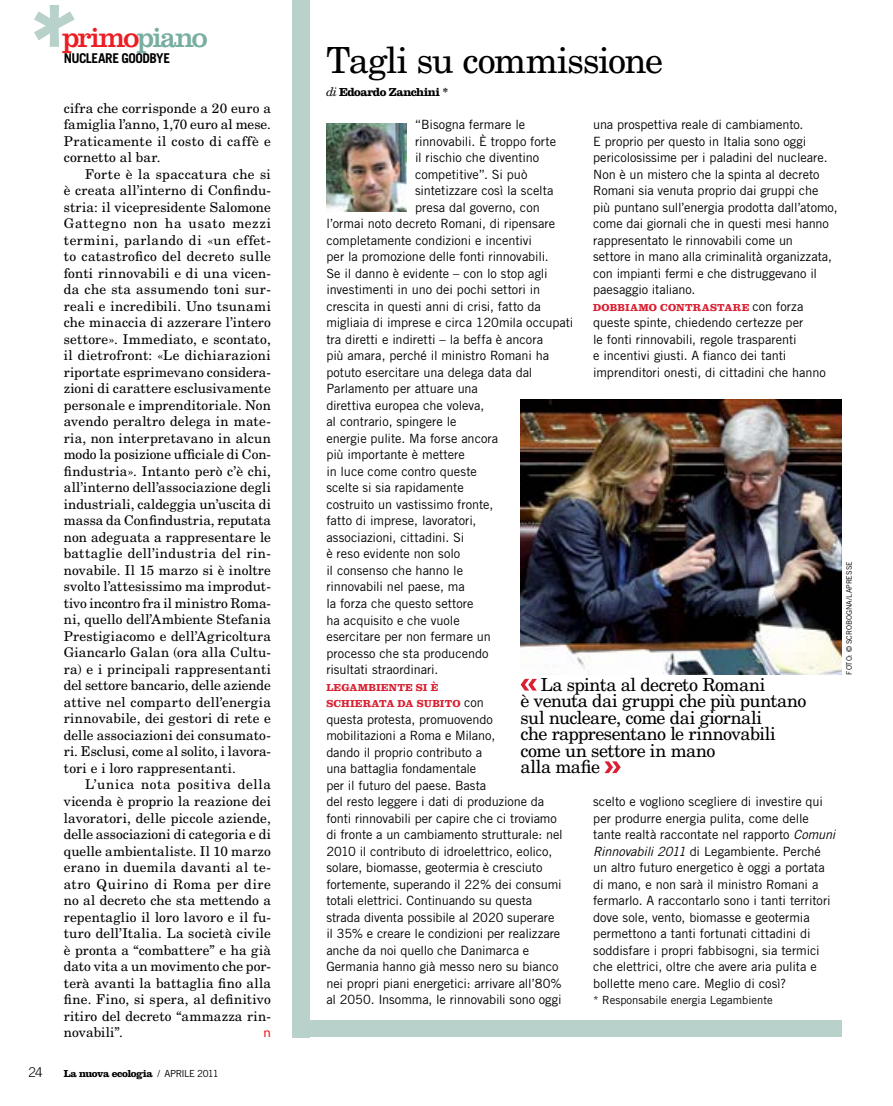
<style>
.page{position:relative;width:893px;height:1106px;background:#fff}
.page>*{position:absolute;margin:0;border:0;box-sizing:border-box;transform-origin:0 0}
.t1{font:36px "New Century Schlbk LT Std";letter-spacing:-.035em;color:#000}
.t2{font:28.5px "Clarendon LT Std";letter-spacing:-.055em;color:#ed1d24}
.t3{font:18px/16.5px "New Century Schlbk LT Std";letter-spacing:-.025em;color:#000}
.t4{font:13.5px/16.5px "New Century Schlbk LT Std";letter-spacing:.01em;color:#000;text-align:justify}
.t5{font:700 13.5px "Trade Gothic LT Std";letter-spacing:-.04em;color:#000}
.t6{font:300 13.5px "Trade Gothic LT Std";color:#000}
.t7{font:13.5px "Myriad Pro";color:#ed1d24}
.t8{font:12.75px/16.5px "Trade Gothic LT Std";letter-spacing:-.005em;color:#000}
.t9{font:700 12px "Clarendon LT Std";letter-spacing:-.035em;color:#000}
.t10{font:11.25px "Trade Gothic LT Std";color:#000}
.t11{font:700 10.5px "Clarendon LT Std";letter-spacing:.015em;color:#da2032}
.t12{font:700 10.5px "Clarendon LT Std";letter-spacing:-.05em;color:#000}
.t13{font:7.5px "Trade Gothic LT Std";letter-spacing:-.01em;color:#000}
.s1{color:#77aea1}
.s2{font-family:"Trade Gothic LT Std";font-weight:400;font-size:9.75px}
.s3{font-family:"New Century Schlbk LT Std";font-weight:400;font-style:italic}
.s4{font-family:"Trade Gothic LT Std";font-weight:400;font-size:12.75px;color:#000}
.s5{font-style:italic}
</style>
<div class="page">
<div style="left:292px;top:0;width:17px;height:1037px;background:#b8d1ca"></div>
<div style="left:292px;top:1020px;width:550px;height:17px;background:#b8d1ca"></div>
<img style="left:327px;top:124px;width:79px;height:88px">
<img style="left:521px;top:400px;width:321px;height:274px">
<svg style="left:521px;top:679px;width:16px;height:11px"></svg>
<svg style="left:604px;top:761px;width:17px;height:12px"></svg>
<svg style="left:34px;top:5px;width:41px;height:42px"></svg>
<h2 class="t2" style="left:63px;top:21px;width:147px">primo<span class="s1">piano</span></h2>
<p class="t5" style="left:64px;top:50px;width:108px">NUCLEARE GOODBYE</p>
<p class="t4" style="left:64px;top:100px;width:209px">cifra che corrisponde a 20 euro a famiglia l’anno, 1,70 euro al mese.<br>Praticamente il costo di caffè e cornetto al bar.</p>
<p class="t4" style="left:64px;top:166px;width:209px;text-indent:21px">Forte è la spaccatura che si è creata all’interno di Confindu&shy;stria: il vicepresidente Salomone Gattegno non ha usato mezzi termini, parlando di «un effet&shy;to catastrofico del decreto sulle fonti rinnovabili e di una vicen&shy;da che sta assumendo toni sur&shy;reali e incredibili. Uno tsunami che minaccia di azzerare l’intero settore». Immediato, e scontato, il dietrofront: «Le dichiarazioni riportate esprimevano considera&shy;zioni di carattere esclusivamente personale e imprenditoriale. Non avendo peraltro delega in mate&shy;ria, non interpretavano in alcun modo la posizione ufficiale di Con&shy;findustria». Intanto però c’è chi, all’interno dell’associazione degli industriali, caldeggia un’uscita di massa da Confindustria, reputata non adeguata a rappresentare le battaglie dell’industria del rin&shy;novabile. Il 15 marzo si è inoltre svolto l’attesissimo ma improdut&shy;tivo incontro fra il ministro Roma&shy;ni, quello dell’Ambiente Stefania Prestigiacomo e dell’Agricoltura Giancarlo Galan (ora alla Cultu&shy;ra) e i principali rappresentanti del settore bancario, delle aziende attive nel comparto dell’energia rinnovabile, dei gestori di rete e delle associazioni dei consumato&shy;ri. Esclusi, come al solito, i lavora&shy;tori e i loro rappresentanti.</p>
<p class="t4" style="left:64px;top:776px;width:209px;text-indent:21px">L’unica nota positiva della vicenda è proprio la reazione dei lavoratori, delle piccole aziende, delle associazioni di categoria e di quelle ambientaliste. Il 10 marzo erano in duemila davanti al te&shy;atro Quirino di Roma per dire no al decreto che sta mettendo a repentaglio il loro lavoro e il fu&shy;turo dell’Italia. La società civile è pronta a “combattere” e ha già dato vita a un movimento che por&shy;terà avanti la battaglia fino alla fine. Fino, si spera, al definitivo ritiro del decreto “ammazza rin&shy;novabili”.</p>
<p class="t7" style="left:263px;top:1024px;width:9px">n</p>
<p class="t6" style="left:29px;top:1064px;width:15px">24</p>
<p class="t12" style="left:64px;top:1067px;width:156px">LA NUOVA ECOLOGIA <span class="s2">/ aprile 2011</span></p>
<h1 class="t1" style="left:326px;top:39px;width:338px">Tagli su commissione</h1>
<p class="t9" style="left:326px;top:85px;width:124px"><span class="s3">di</span> EDOARDO ZANCHINI *</p>
<p class="t8" style="left:415px;top:116px;width:112px">“B isogna fermare le</p>
<p class="t8" style="left:415px;top:133px;width:143px">rinnovabili. È troppo forte</p>
<p class="t8" style="left:415px;top:149px;width:126px">il rischio che diventino</p>
<p class="t8" style="left:415px;top:166px;width:114px">competitive”. Si può</p>
<p class="t8" style="left:415px;top:182px;width:140px">sintetizzare così la scelta</p>
<p class="t8" style="left:415px;top:199px;width:126px">presa dal governo, con</p>
<p class="t8" style="left:326px;top:215px;width:230px">l’ormai noto decreto Romani, di ripensare</p>
<p class="t8" style="left:326px;top:232px;width:207px">completamente condizioni e incentivi</p>
<p class="t8" style="left:326px;top:248px;width:224px">per la promozione delle fonti rinnovabili.</p>
<p class="t8" style="left:326px;top:265px;width:223px">Se il danno è evidente – con lo stop agli</p>
<p class="t8" style="left:326px;top:281px;width:215px">investimenti in uno dei pochi settori in</p>
<p class="t8" style="left:326px;top:298px;width:216px">crescita in questi anni di crisi, fatto da</p>
<p class="t8" style="left:326px;top:314px;width:249px">migliaia di imprese e circa 120mila occupati</p>
<p class="t8" style="left:326px;top:331px;width:218px">tra diretti e indiretti – la beffa è ancora</p>
<p class="t8" style="left:326px;top:347px;width:224px">più amara, perché il ministro Romani ha</p>
<p class="t8" style="left:326px;top:364px;width:208px">potuto esercitare una delega data dal</p>
<p class="t8" style="left:326px;top:380px;width:153px">Parlamento per attuare una</p>
<p class="t8" style="left:326px;top:397px;width:160px">direttiva europea che voleva,</p>
<p class="t8" style="left:326px;top:413px;width:132px">al contrario, spingere le</p>
<p class="t8" style="left:326px;top:430px;width:173px">energie pulite. Ma forse ancora</p>
<p class="t8" style="left:326px;top:446px;width:140px">più importante è mettere</p>
<p class="t8" style="left:326px;top:463px;width:152px">in luce come contro queste</p>
<p class="t8" style="left:326px;top:479px;width:139px">scelte si sia rapidamente</p>
<p class="t8" style="left:326px;top:496px;width:169px">costruito un vastissimo fronte,</p>
<p class="t8" style="left:326px;top:512px;width:152px">fatto di imprese, lavoratori,</p>
<p class="t8" style="left:326px;top:529px;width:139px">associazioni, cittadini. Si</p>
<p class="t8" style="left:326px;top:545px;width:135px">è reso evidente non solo</p>
<p class="t8" style="left:326px;top:562px;width:138px">il consenso che hanno le</p>
<p class="t8" style="left:326px;top:578px;width:140px">rinnovabili nel paese, ma</p>
<p class="t8" style="left:326px;top:595px;width:149px">la forza che questo settore</p>
<p class="t8" style="left:326px;top:611px;width:135px">ha acquisito e che vuole</p>
<p class="t8" style="left:326px;top:628px;width:166px">esercitare per non fermare un</p>
<p class="t8" style="left:326px;top:644px;width:164px">processo che sta producendo</p>
<p class="t8" style="left:326px;top:661px;width:114px">risultati straordinari.</p>
<p class="t11" style="left:326px;top:680px;width:17px">LEGAMB</p>
<p class="t11" style="left:376px;top:680px;width:64px">IENTE SI È</p>
<p class="t11" style="left:326px;top:697px;width:38px">SCHIERA</p>
<p class="t11" style="left:379px;top:697px;width:106px">TA DA SUBITO <span class="s4">con</span></p>
<p class="t8" style="left:326px;top:710px;width:238px">questa protesta, promuovendo mobilitazioni a Roma e M ilano,<br>dando il proprio contributo a<br>una battaglia fondamentale<br>per il futuro del paese. Basta<br>del resto leggere i dati di produzione da fonti rinnovabili per capire che ci troviamo di fronte a un cambiamento strutturale: nel 2010 il contributo di idroelettrico, eolico, solare, biomasse, geotermia è cresciuto fortemente, superando il 22% dei consumi totali elettrici. Continuando su questa strada diventa possibile al 2020 superare il 35% e creare le condizioni per realizzare anche da noi quello che Danimarca e Germania hanno già messo nero su bianco nei propri piani energetici: arrivare all’80% al 2050. Insomma, le rinnovabili sono oggi</p>
<p class="t8" style="left:593px;top:116px;width:246px">una prospettiva reale di cambiamento.<br>E proprio per questo in Italia sono oggi pericolosissime per i paladini del nucleare.<br>N on è un mistero che la spinta al decreto Romani sia venuta proprio dai gruppi che più puntano sull’energia prodotta dall’atomo, come dai giornali che in questi mesi hanno rappresentato le rinnovabili come un<br>settore in mano alla criminalità organizzata, con impianti fermi e che distruggevano il paesaggio italiano.</p>
<p class="t11" style="left:593px;top:301px;width:109px">DOBBIAMO CONTRAS</p>
<p class="t11" style="left:717px;top:301px;width:17px">TARE</p>
<p class="t8" style="left:593px;top:298px;width:234px;text-indent:159px">con forza queste spinte, chiedendo certezze per<br>le fonti rinnovabili, regole trasparenti<br>e incentivi giusti. A fianco dei tanti imprenditori onesti, di cittadini che hanno</p>
<h3 class="t3" style="left:521px;top:676px;width:287px;text-indent:20px">La spinta al decreto Romani<br>è venuta dai gruppi che più puntano sul nucleare, come dai giornali<br>che rappresentano le rinnovabili come un settore in mano<br>alla mafie</h3>
<p class="t8" style="left:593px;top:793px;width:244px">scelto e vogliono scegliere di investire qui per produrre energia pulita, come delle tante realtà raccontate nel rapporto <span class="s5">Comuni Rinnovabili 2011</span> di Legambiente. Perché un altro futuro energetico è oggi a portata di mano, e non sarà il ministro Romani a fermarlo. A raccontarlo sono i tanti territori dove sole, vento, biomasse e geotermia permettono a tanti fortunati cittadini di soddisfare i propri fabbisogni, sia termici che elettrici, oltre che avere aria pulita e bollette meno care. M eglio di così?</p>
<p class="t10" style="left:593px;top:993px;width:181px">* Responsabile energia Legambiente</p>
<p class="t13" style="left:845px;top:674px;width:113px;rotate:-90deg">FOTO: © scro bogna/lapresse</p>
</div>
